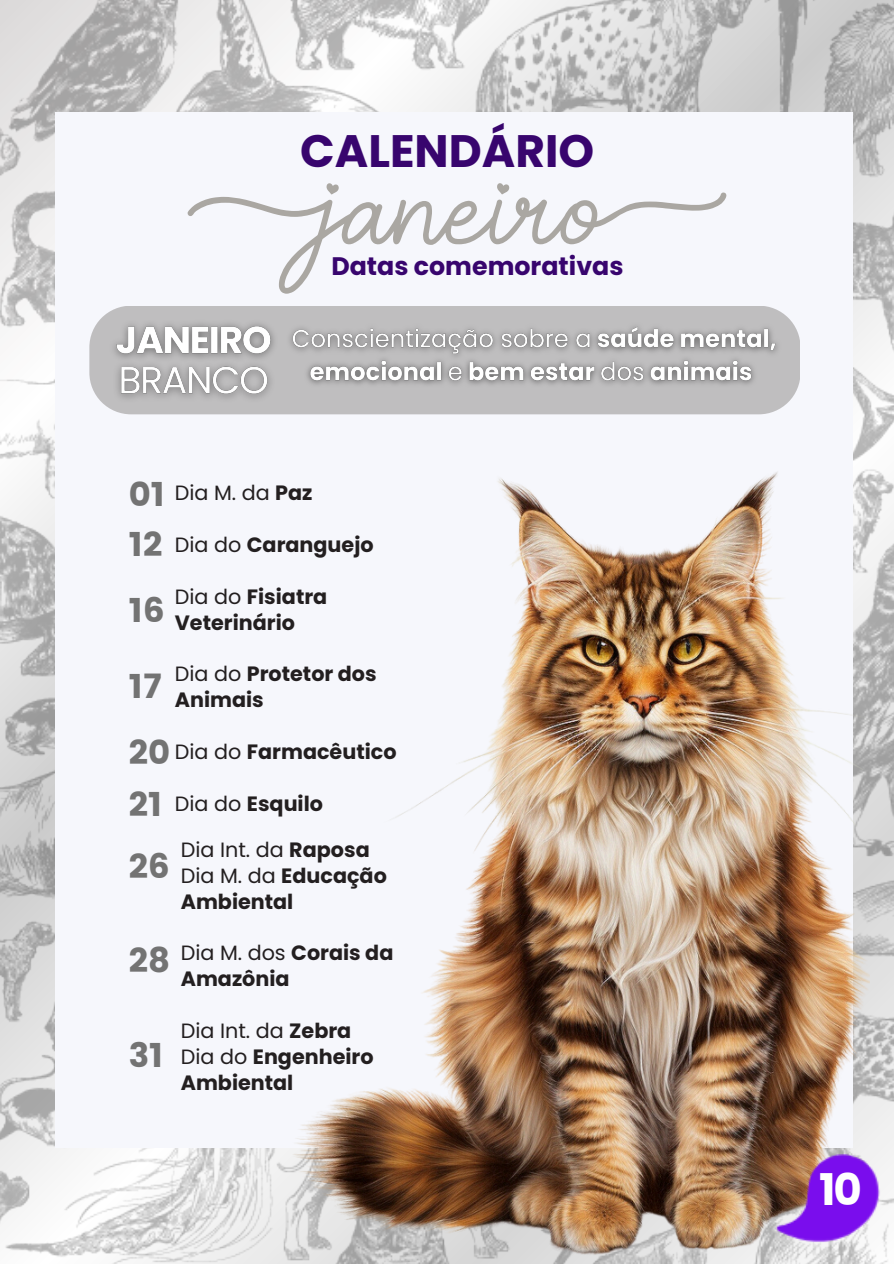
<style>
.page{position:relative;width:894px;height:1264px;background:#fff}
.page>*{position:absolute;margin:0;border:0;box-sizing:border-box;transform-origin:0 0}
.t1{font:700 45.45px "Poppins";color:#38056e}
.t2{font:700 43.65px "Poppins";color:#fff}
.t3{font:33.9px "Poppins";color:#737373}
.t4{font:700 25.35px "Poppins";color:#38056e}
.t5{font:700 20.7px/25.8px "Poppins";color:#231f20}
.t6{font:20.7px "Poppins";color:#231f20}
.s1{font-weight:700}
.s2{font-weight:400}
</style>
<div class="page">
<img style="left:0;top:0;width:893px;height:1263px">
<div style="left:55px;top:112px;width:796px;height:1035px;background:#f6f7fc"></div>
<svg style="left:89px;top:306px;width:711px;height:108px;background:#c2c2c3"></svg>
<svg style="left:187px;top:183px;width:539px;height:111px"></svg>
<img style="left:103px;top:312px;width:182px;height:97px">
<img style="left:281px;top:316px;width:508px;height:78px">
<img style="left:291px;top:454px;width:577px;height:809px">
<img style="left:744px;top:1130px;width:149px;height:133px">
<p class="t1" style="left:300px;top:119px;width:295px">CALENDÁRIO</p>
<p class="t4" style="left:331px;top:248px;width:293px">Datas comemorativas</p>
<p class="t3" style="left:129px;top:475px;width:38px">01</p>
<p class="t3" style="left:129px;top:524px;width:35px">12</p>
<p class="t6" style="left:175px;top:478px;width:139px">Dia M. da <span class="s1">Paz</span></p>
<p class="t5" style="left:175px;top:532px;width:200px"><span class="s2">Dia do</span> Caranguejo</p>
<p class="t5" style="left:175px;top:583px;width:154px"><span class="s2">Dia do</span> Fisiatra<br>Veterinário</p>
<p class="t5" style="left:175px;top:661px;width:203px"><span class="s2">Dia do</span> Protetor dos<br>Animais</p>
<p class="t5" style="left:175px;top:739px;width:223px"><span class="s2">Dia do</span> Farmacêutico</p>
<p class="t5" style="left:175px;top:790px;width:150px"><span class="s2">Dia do</span> Esquilo</p>
<p class="t3" style="left:129px;top:590px;width:37px">16</p>
<p class="t3" style="left:129px;top:666px;width:35px">17</p>
<p class="t3" style="left:129px;top:732px;width:43px">20</p>
<p class="t3" style="left:129px;top:784px;width:35px">21</p>
<p class="t3" style="left:129px;top:846px;width:42px">26</p>
<h1 class="t3" style="left:129px;top:940px;width:43px">28</h1>
<p class="t3" style="left:129px;top:1035px;width:36px">31</p>
<h3 class="t6" style="left:181px;top:835px;width:190px">Dia Int. da <span class="s1">Raposa</span></h3>
<p class="t5" style="left:181px;top:862px;width:207px"><span class="s2">Dia M. da</span> Educação<br>Ambiental</p>
<p class="t5" style="left:181px;top:940px;width:214px"><span class="s2">Dia M. dos</span> Corais da<br>Amazônia</p>
<p class="t6" style="left:181px;top:1016px;width:172px">Dia Int. da <span class="s1">Zebra</span></p>
<p class="t5" style="left:181px;top:1043px;width:194px"><span class="s2">Dia do</span> Engenheiro<br>Ambiental</p>
<p class="t2" style="left:818px;top:1159px;width:45px">10</p>
</div>
